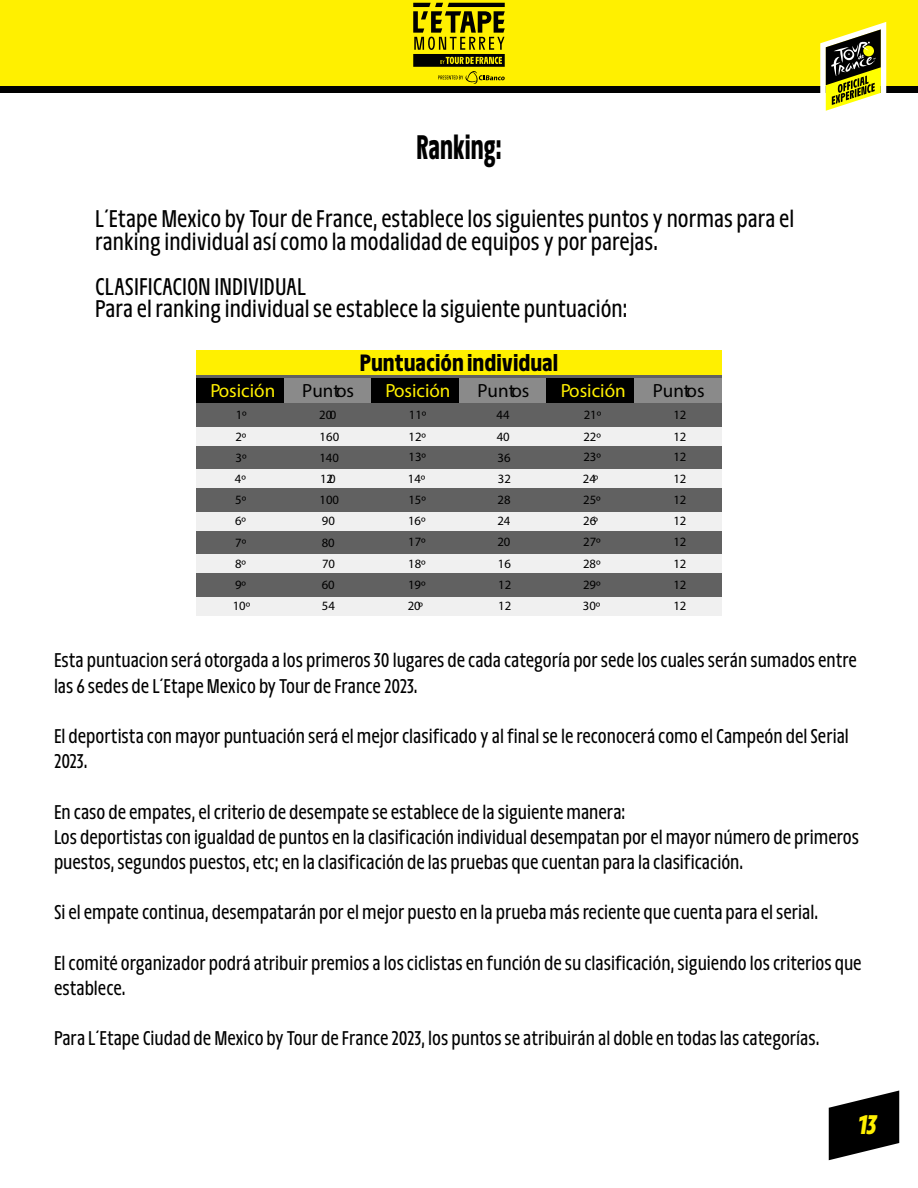
<style>
.page{position:relative;width:918px;height:1188px;background:#fff}
.page>*{position:absolute;margin:0;border:0;box-sizing:border-box;transform-origin:0 0}
.t1{font:700 36px "Galibier Etroit";color:#000;scale:.76 1}
.t2{font:28.5px "Galibier Etroit Bolditalic";color:#fff000}
.t3{font:25.5px/22.5px "Galibier Etroit";color:#000}
.t4{font:700 24.9px "Galibier Etroit";color:#000}
.t5{font:21px/25.2px "Galibier Etroit";color:#000}
.t6{font:19.05px "Myriad Pro";color:#fff000}
.t7{font:19.05px "Myriad Pro";color:#000}
.t8{font:12.75px/21.3px "Myriad Pro";color:#000}
</style>
<div class="page">
<div style="left:0;top:86px;width:918px;height:7px;background:#000"></div>
<div style="left:0;top:0;width:918px;height:86px;background:#fff000"></div>
<svg style="left:829px;top:1090px;width:70px;height:70px"></svg>
<svg style="left:413px;top:3px;width:92px;height:81px"></svg>
<div style="left:196px;top:350px;width:526px;height:265px;background:#616161"></div>
<div style="left:196px;top:350px;width:526px;height:25px;background:#fff000"></div>
<div style="left:196px;top:378px;width:88px;height:25px;background:#000"></div>
<div style="left:284px;top:378px;width:87px;height:25px;background:#8a8a8a"></div>
<div style="left:196px;top:427px;width:526px;height:18px;background:#f0f0f0"></div>
<div style="left:196px;top:470px;width:526px;height:18px;background:#f0f0f0"></div>
<div style="left:371px;top:378px;width:88px;height:25px;background:#000"></div>
<div style="left:459px;top:378px;width:88px;height:25px;background:#8a8a8a"></div>
<div style="left:547px;top:378px;width:87px;height:25px;background:#000"></div>
<div style="left:634px;top:378px;width:88px;height:25px;background:#8a8a8a"></div>
<div style="left:196px;top:512px;width:526px;height:18px;background:#f0f0f0"></div>
<div style="left:196px;top:555px;width:526px;height:18px;background:#f0f0f0"></div>
<div style="left:196px;top:597px;width:526px;height:18px;background:#f0f0f0"></div>
<svg style="left:820px;top:22px;width:66px;height:89px"></svg>
<h1 class="t1" style="left:416px;top:129px;width:114px">Ranking:</h1>
<p class="t3" style="left:95px;top:208px;width:701px">L´Etape Mexico by Tour de France, establece los siguientes puntos y normas para el ranking individual así como la modalidad de equipos y por parejas.</p>
<p class="t3" style="left:95px;top:276px;width:534px">CLASIFICACION INDIVIDUAL<br>Para el ranking individual se establece la siguiente puntuación:</p>
<p class="t4" style="left:360px;top:350px;width:200px">Puntuación individual</p>
<p class="t6" style="left:210px;top:379px;width:66px">Posición</p>
<p class="t7" style="left:302px;top:379px;width:53px">Puntos</p>
<p class="t6" style="left:386px;top:379px;width:66px">Posición</p>
<p class="t7" style="left:477px;top:379px;width:53px">Puntos</p>
<p class="t6" style="left:561px;top:379px;width:66px">Posición</p>
<p class="t7" style="left:653px;top:379px;width:53px">Puntos</p>
<p class="t8" style="left:235px;top:404px;width:13px;line-height:21.9px">1º<br>2º</p>
<p class="t8" style="left:233px;top:446px;width:19px">3º<br>4º<br>5º<br>6º<br>7º<br>8º<br>9º<br>10º</p>
<p class="t8" style="left:583px;top:403px;width:19px;line-height:21.9px">21º<br>22º</p>
<p class="t8" style="left:583px;top:446px;width:20px">23º<br>24º<br>25º<br>26º<br>27º<br>28º<br>29º<br>30º</p>
<p class="t8" style="left:673px;top:403px;width:15px;line-height:21.9px">12<br>12</p>
<p class="t8" style="left:673px;top:446px;width:15px;text-align:justify">12<br>12<br>12<br>12<br>12<br>12<br>12<br>12</p>
<p class="t8" style="left:319px;top:404px;width:21px;line-height:21.9px">200<br>160</p>
<p class="t8" style="left:319px;top:446px;width:21px">140<br>1 20<br>100<br>90<br>80<br>70<br>60<br>54</p>
<p class="t8" style="left:409px;top:403px;width:19px;line-height:21.9px">11º<br>12º</p>
<p class="t8" style="left:408px;top:446px;width:20px;text-align:justify">13º 14º 15º 16º 17º 18º 19º 20º</p>
<p class="t8" style="left:497px;top:403px;width:15px;line-height:21.9px">44<br>40</p>
<p class="t8" style="left:497px;top:446px;width:15px;text-align:justify">36<br>32<br>28<br>24<br>20<br>16<br>12<br>12</p>
<p class="t5" style="left:54px;top:648px;width:805px">Esta puntuacion será otorgada a los primeros 30 lugares de cada categoría por sede los cuales serán sumados entre las 6 sedes de L´Etape Mexico by Tour de France 2023.</p>
<p class="t5" style="left:54px;top:724px;width:796px">El deportista con mayor puntuación será el mejor clasificado y al final se le reconocerá como el Campeón del Serial<br>2023.</p>
<p class="t5" style="left:54px;top:800px;width:807px">En caso de empates, el criterio de desempate se establece de la siguiente manera:<br>Los deportistas con igualdad de puntos en la clasificación individual desempatan por el mayor número de primeros puestos, segundos puestos, etc; en la clasificación de las pruebas que cuentan para la clasificación.</p>
<p class="t5" style="left:54px;top:900px;width:766px">Si el empate continua, desempatarán por el mejor puesto en la prueba más reciente que cuenta para el serial.</p>
<p class="t5" style="left:54px;top:951px;width:809px">El comité organizador podrá atribuir premios a los ciclistas en función de su clasificación, siguiendo los criterios que establece.</p>
<p class="t5" style="left:54px;top:1026px;width:767px">Para L´Etape Ciudad de Mexico by Tour de France 2023, los puntos se atribuirán al doble en todas las categorías.</p>
<h2 class="t2" style="left:858px;top:1110px;width:20px">13</h2>
</div>
